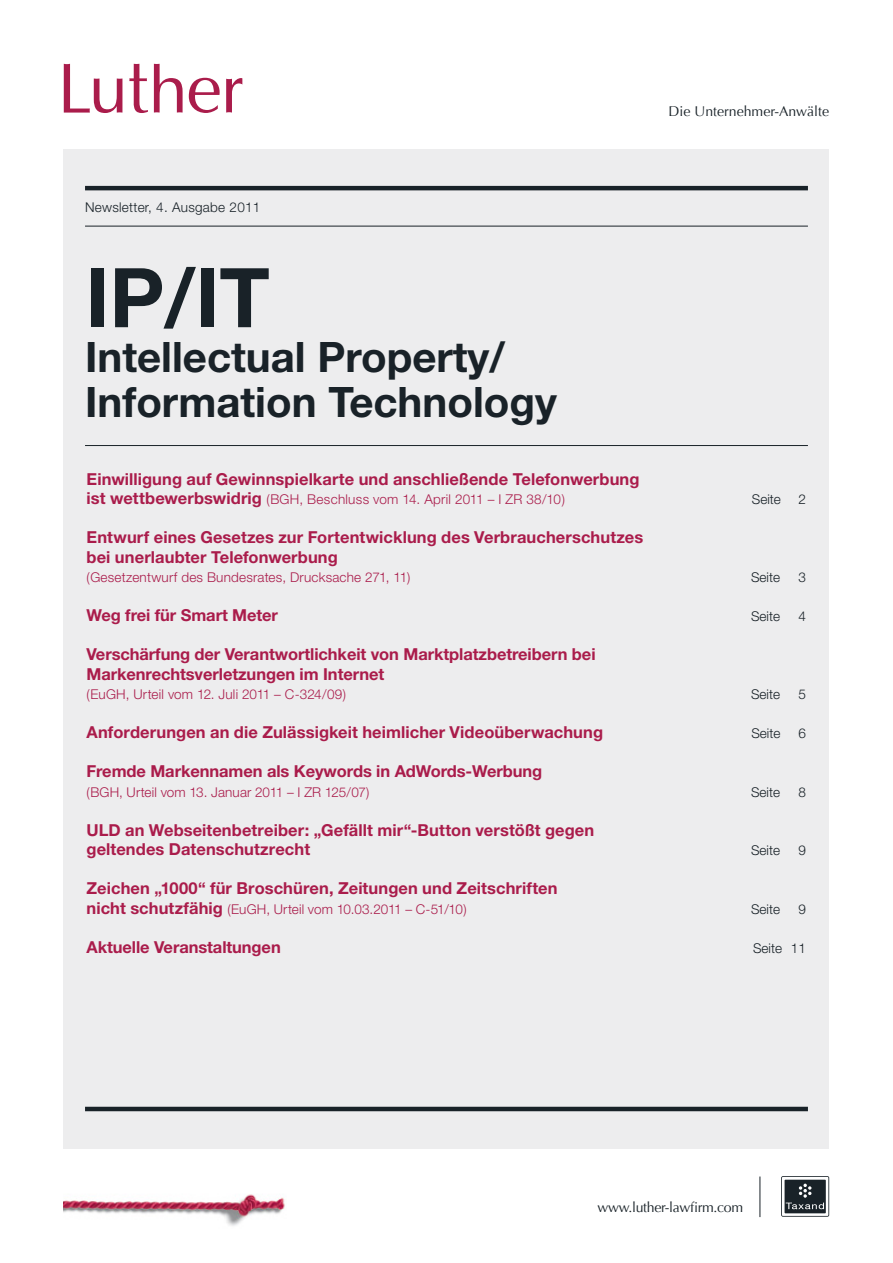
<style>
.page{position:relative;width:893px;height:1263px;background:#fff}
.page>*{position:absolute;margin:0;border:0;box-sizing:border-box;transform-origin:0 0}
.t1{font:700 82.5px "Helvetica Neue";color:#192228}
.t2{font:700 42px/45px "Helvetica Neue";color:#192228}
.t3{font:700 16.5px/19.5px "Helvetica Neue";color:#aa1c4b}
.t4{font:14.1px "Optima";color:#192228}
.t5{font:14.1px "Optima";letter-spacing:-.02em;color:#192228}
.t6{font:300 13.5px "Helvetica Neue";letter-spacing:.015em;color:#aa1c4b}
.t7{font:300 13.5px "Helvetica Neue";color:#192228}
.t8{font:300 13.5px "Helvetica Neue";letter-spacing:-.005em;color:#aa1c4b}
.t9{font:300 13.5px "Helvetica Neue";letter-spacing:.02em;color:#192228}
.s1{font-weight:700;font-size:16.5px}
</style>
<div class="page">
<div style="left:64px;top:149px;width:765px;height:1000px;background:#ededee"></div>
<hr style="left:85px;top:445px;width:723px;height:1px;background:#192228">
<hr style="left:85px;top:226px;width:723px;height:1px;background:#192228">
<hr style="left:85px;top:186px;width:723px;height:4px;background:#192228">
<hr style="left:85px;top:1107px;width:723px;height:4px;background:#192228">
<hr style="left:760px;top:1176px;width:1px;height:41px;background:#192228">
<svg style="left:781px;top:1176px;width:48px;height:41px"></svg>
<img style="left:64px;top:1194px;width:221px;height:32px">
<svg style="left:189px;top:78px;width:31px;height:35px"></svg>
<svg style="left:226px;top:78px;width:16px;height:35px"></svg>
<svg style="left:64px;top:64px;width:58px;height:49px"></svg>
<svg style="left:154px;top:64px;width:29px;height:49px"></svg>
<svg style="left:129px;top:64px;width:19px;height:49px"></svg>
<p class="t9" style="left:85px;top:199px;width:177px">Newsletter, 4. Ausgabe 2011</p>
<h1 class="t1" style="left:85px;top:247px;width:186px">IP/IT</h1>
<h2 class="t2" style="left:85px;top:334px;width:473px">Intellectual Property/<br>Information Technology</h2>
<p class="t4" style="left:669px;top:103px;width:162px">Die Unternehmer-Anwälte</p>
<p class="t3" style="left:87px;top:469px;width:554px">Einwilligung auf Gewinnspielkarte und anschließende Telefonwerbung</p>
<p class="t6" style="left:87px;top:491px;width:480px"><span class="s1">ist wettbewerbswidrig</span> (BGH, Beschluss vom 14. April 2011 – I ZR 38/10)</p>
<p class="t7" style="left:752px;top:491px;width:31px">Seite</p>
<p class="t7" style="left:798px;top:491px;width:9px">2</p>
<p class="t3" style="left:87px;top:527px;width:558px">Entwurf eines Gesetzes zur Fortentwicklung des Verbraucherschutzes bei unerlaubter Telefonwerbung</p>
<p class="t6" style="left:87px;top:569px;width:325px">(Gesetzentwurf des Bundesrates, Drucksache 271, 11)</p>
<p class="t7" style="left:751px;top:569px;width:31px">Seite</p>
<p class="t7" style="left:798px;top:569px;width:9px">3</p>
<p class="t3" style="left:87px;top:605px;width:193px">Weg frei für Smart Meter</p>
<p class="t7" style="left:751px;top:608px;width:31px">Seite</p>
<p class="t7" style="left:798px;top:608px;width:9px">4</p>
<p class="t3" style="left:87px;top:644px;width:511px">Verschärfung der Verantwortlichkeit von Marktplatzbetreibern bei<br>Markenrechtsverletzungen im Internet</p>
<p class="t6" style="left:87px;top:686px;width:261px">(EuGH, Urteil vom 12. Juli 2011 – C-324/09)</p>
<p class="t7" style="left:751px;top:686px;width:31px">Seite</p>
<p class="t7" style="left:798px;top:686px;width:9px">5</p>
<p class="t3" style="left:87px;top:722px;width:518px">Anforderungen an die Zulässigkeit heimlicher Videoüberwachung</p>
<p class="t7" style="left:751px;top:725px;width:31px">Seite</p>
<p class="t7" style="left:798px;top:725px;width:9px">6</p>
<p class="t3" style="left:87px;top:761px;width:457px">Fremde Markennamen als Keywords in AdWords-Werbung</p>
<p class="t6" style="left:87px;top:784px;width:284px">(BGH, Urteil vom 13. Januar 2011 – I ZR 125/07)</p>
<p class="t7" style="left:751px;top:784px;width:31px">Seite</p>
<p class="t7" style="left:798px;top:784px;width:9px">8</p>
<p class="t3" style="left:87px;top:820px;width:509px">ULD an Webseitenbetreiber: „Gefällt mir“-Button verstößt gegen geltendes Datenschutzrecht</p>
<p class="t7" style="left:751px;top:842px;width:31px">Seite</p>
<p class="t7" style="left:798px;top:842px;width:9px">9</p>
<p class="t3" style="left:87px;top:878px;width:473px">Zeichen „1000“ für Broschüren, Zeitungen und Zeitschriften</p>
<p class="t8" style="left:87px;top:901px;width:382px"><span class="s1">nicht schutzfähig</span> (EuGH, Urteil vom 10.03.2011 – C-51/10)</p>
<p class="t7" style="left:751px;top:901px;width:31px">Seite</p>
<p class="t7" style="left:798px;top:901px;width:9px">9</p>
<p class="t3" style="left:87px;top:937px;width:196px">Aktuelle Veranstaltungen</p>
<p class="t7" style="left:753px;top:940px;width:54px">Seite 11</p>
<p class="t5" style="left:597px;top:1199px;width:147px">www.luther-lawfirm.com</p>
</div>
